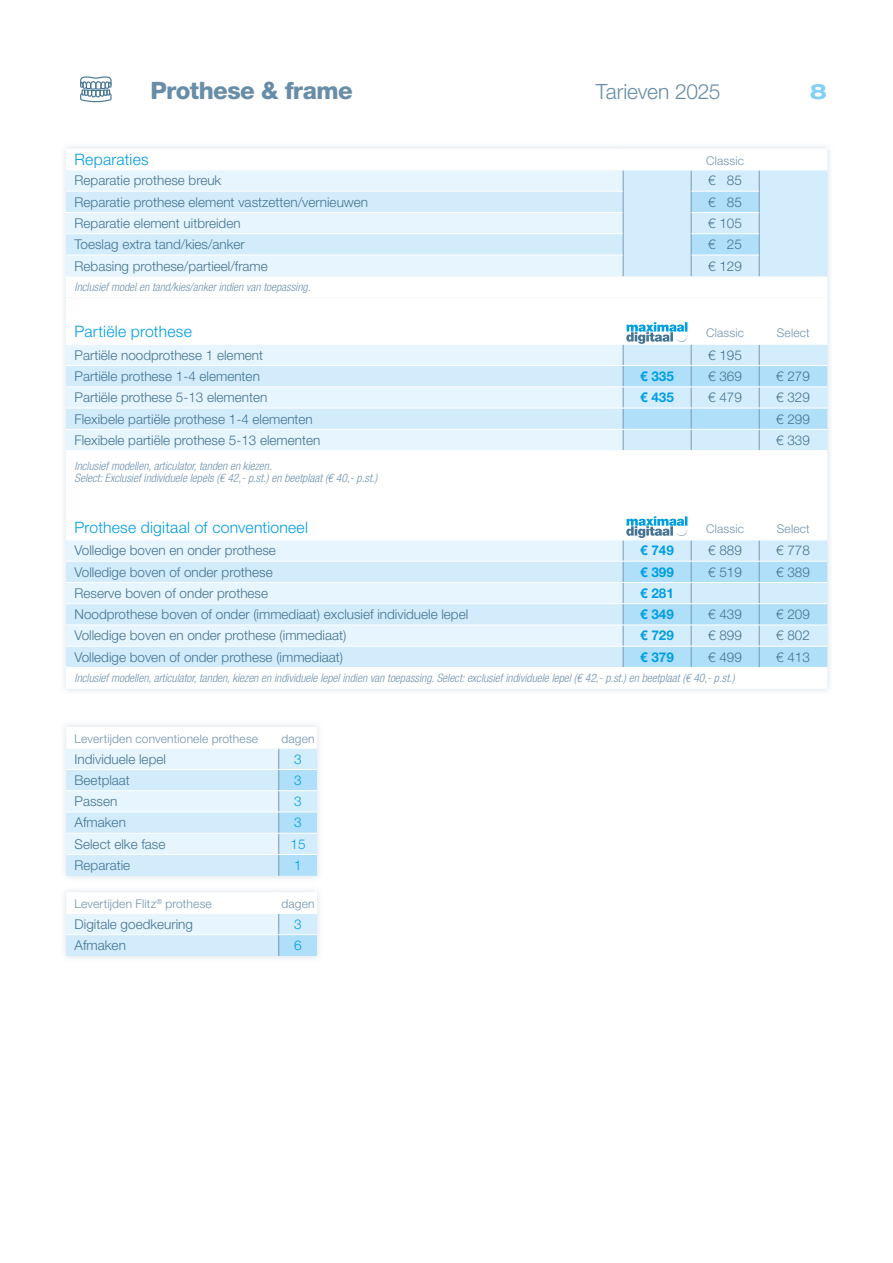
<style>
.page{position:relative;width:893px;height:1263px;background:#fff}
.page>*{position:absolute;margin:0;border:0;box-sizing:border-box;transform-origin:0 0}
.t1{font:800 24px "Helvetica Neue LT Std";letter-spacing:-.025em;color:#688da8}
.t2{font:300 21px "Helvetica Neue LT Std";letter-spacing:-.01em;color:#688da8}
.t3{font:700 expanded 21px "Helvetica Neue LT Std";color:#82d0f5}
.t4{font:300 15.75px "Helvetica Neue LT Std";letter-spacing:.015em;color:#009ee3}
.t5{font:300 13.5px "Helvetica Neue LT Std";color:#457492}
.t6{font:700 13.5px "Helvetica Neue LT Std";color:#009ee3}
.t7{font:300 13.5px "Helvetica Neue LT Std";color:#009ee3}
.t8{font:300 12px "Helvetica Neue LT Std";letter-spacing:.015em;color:#7193ae}
.t9{font:italic 300 condensed 11.7px/12px "Helvetica Neue LT Std";color:#7193ae}
</style>
<div class="page">
<div style="left:66px;top:171px;width:557px;height:20px;background:#e6f5fe"></div>
<div style="left:624px;top:171px;width:203px;height:20px;background:#d4edfc"></div>
<svg style="left:66px;top:192px;width:557px;height:85px;background:#dcf0fc"></svg>
<svg style="left:623px;top:191px;width:204px;height:86px;background:#ceeafb"></svg>
<svg style="left:66px;top:345px;width:761px;height:322px"></svg>
<hr style="left:691px;top:191px;width:68px;height:1px;background:#fff">
<hr style="left:66px;top:212px;width:557px;height:1px;background:#fff">
<hr style="left:691px;top:212px;width:68px;height:1px;background:#fff">
<hr style="left:66px;top:233px;width:557px;height:1px;background:#fff">
<hr style="left:66px;top:255px;width:557px;height:1px;background:#fff">
<hr style="left:691px;top:255px;width:68px;height:1px;background:#fff">
<hr style="left:66px;top:365px;width:557px;height:1px;background:#fff">
<hr style="left:691px;top:365px;width:68px;height:1px;background:#fff">
<hr style="left:759px;top:365px;width:68px;height:1px;background:#fff">
<hr style="left:66px;top:386px;width:557px;height:1px;background:#fff">
<hr style="left:691px;top:386px;width:68px;height:1px;background:#fff">
<hr style="left:759px;top:386px;width:68px;height:1px;background:#fff">
<hr style="left:66px;top:408px;width:557px;height:1px;background:#fff">
<hr style="left:691px;top:408px;width:68px;height:1px;background:#fff">
<hr style="left:759px;top:408px;width:68px;height:1px;background:#fff">
<hr style="left:66px;top:429px;width:557px;height:1px;background:#fff">
<hr style="left:691px;top:429px;width:68px;height:1px;background:#fff">
<hr style="left:759px;top:429px;width:68px;height:1px;background:#fff">
<hr style="left:66px;top:561px;width:557px;height:1px;background:#fff">
<hr style="left:66px;top:582px;width:557px;height:1px;background:#fff">
<hr style="left:66px;top:625px;width:557px;height:1px;background:#fff">
<hr style="left:691px;top:625px;width:68px;height:1px;background:#fff">
<hr style="left:759px;top:625px;width:68px;height:1px;background:#fff">
<hr style="left:691px;top:233px;width:68px;height:1px;background:#fff">
<hr style="left:691px;top:514px;width:68px;height:1px;background:#fff">
<hr style="left:759px;top:514px;width:68px;height:1px;background:#fff">
<hr style="left:691px;top:561px;width:68px;height:1px;background:#fff">
<hr style="left:759px;top:561px;width:68px;height:1px;background:#fff">
<hr style="left:691px;top:582px;width:68px;height:1px;background:#fff">
<hr style="left:759px;top:582px;width:68px;height:1px;background:#fff">
<svg style="left:623px;top:170px;width:1px;height:106px"></svg>
<svg style="left:691px;top:170px;width:1px;height:106px"></svg>
<hr style="left:66px;top:539px;width:557px;height:1px;background:#fff">
<svg style="left:759px;top:170px;width:1px;height:106px"></svg>
<svg style="left:759px;top:515px;width:1px;height:152px"></svg>
<svg style="left:759px;top:344px;width:1px;height:106px"></svg>
<hr style="left:66px;top:514px;width:557px;height:1px;background:#fff">
<hr style="left:66px;top:603px;width:557px;height:1px;background:#fff">
<hr style="left:691px;top:603px;width:68px;height:1px;background:#fff">
<hr style="left:759px;top:603px;width:68px;height:1px;background:#fff">
<hr style="left:66px;top:646px;width:557px;height:1px;background:#fff">
<hr style="left:691px;top:646px;width:68px;height:1px;background:#fff">
<hr style="left:759px;top:646px;width:68px;height:1px;background:#fff">
<hr style="left:759px;top:539px;width:68px;height:1px;background:#fff">
<hr style="left:66px;top:450px;width:557px;height:1px;background:#fff">
<hr style="left:623px;top:450px;width:68px;height:1px;background:#fff">
<hr style="left:691px;top:450px;width:68px;height:1px;background:#fff">
<hr style="left:759px;top:450px;width:68px;height:1px;background:#fff">
<hr style="left:66px;top:493px;width:557px;height:1px;background:#fff">
<hr style="left:623px;top:493px;width:68px;height:1px;background:#fff">
<hr style="left:691px;top:493px;width:68px;height:1px;background:#fff">
<hr style="left:759px;top:493px;width:68px;height:1px;background:#fff">
<hr style="left:623px;top:514px;width:68px;height:1px;background:#fff">
<hr style="left:691px;top:539px;width:68px;height:1px;background:#fff">
<svg style="left:623px;top:322px;width:69px;height:128px;background:#c1e2f5"></svg>
<svg style="left:623px;top:515px;width:69px;height:152px;background:#c0e2f6"></svg>
<div style="left:59px;top:719px;width:265px;height:164px;background:#457492;opacity:.2"></div>
<svg style="left:66px;top:748px;width:251px;height:128px;background:#d9effc"></svg>
<hr style="left:279px;top:748px;width:38px;height:1px;background:#fff">
<div style="left:59px;top:885px;width:265px;height:78px;background:#457492;opacity:.2"></div>
<svg style="left:66px;top:914px;width:251px;height:42px;background:#d8eefc"></svg>
<hr style="left:279px;top:913px;width:38px;height:1px;background:#fff">
<svg style="left:80px;top:76px;width:32px;height:26px"></svg>
<h1 class="t1" style="left:150px;top:76px;width:204px">Prothese &amp; frame</h1>
<h2 class="t2" style="left:596px;top:79px;width:126px">Tarieven 2025</h2>
<h2 class="t3" style="left:810px;top:78px;width:19px">8</h2>
<p class="t4" style="left:75px;top:150px;width:76px">Reparaties</p>
<p class="t8" style="left:706px;top:153px;width:40px">Classic</p>
<p class="t5" style="left:75px;top:172px;width:148px">Reparatie prothese breuk</p>
<p class="t5" style="left:708px;top:172px;width:35px">€ 85</p>
<p class="t5" style="left:75px;top:194px;width:295px">Reparatie prothese element vastzetten/vernieuwen</p>
<p class="t5" style="left:708px;top:194px;width:35px">€ 85</p>
<p class="t5" style="left:75px;top:215px;width:168px">Reparatie element uitbreiden</p>
<p class="t5" style="left:708px;top:215px;width:35px">€ 105</p>
<p class="t5" style="left:75px;top:236px;width:172px">Toeslag extra tand/kies/anker</p>
<p class="t5" style="left:708px;top:236px;width:35px">€ 25</p>
<p class="t5" style="left:75px;top:258px;width:195px">Rebasing prothese/partieel/frame</p>
<p class="t5" style="left:708px;top:258px;width:35px">€ 129</p>
<p class="t9" style="left:75px;top:281px;width:237px">Inclusief model en tand/kies/anker indien van toepassing.</p>
<p class="t4" style="left:75px;top:322px;width:119px">Partiële prothese</p>
<p class="t8" style="left:706px;top:326px;width:40px">Classic</p>
<p class="t8" style="left:777px;top:326px;width:35px">Select</p>
<p class="t5" style="left:75px;top:347px;width:190px">Partiële noodprothese 1 element</p>
<p class="t5" style="left:708px;top:347px;width:35px">€ 195</p>
<p class="t5" style="left:75px;top:368px;width:187px">Partiële prothese 1-4 elementen</p>
<p class="t6" style="left:640px;top:368px;width:35px">€ 335</p>
<p class="t5" style="left:708px;top:368px;width:35px">€ 369</p>
<p class="t5" style="left:776px;top:368px;width:35px">€ 279</p>
<p class="t5" style="left:75px;top:389px;width:194px">Partiële prothese 5-13 elementen</p>
<p class="t6" style="left:640px;top:389px;width:35px">€ 435</p>
<p class="t5" style="left:708px;top:389px;width:35px">€ 479</p>
<p class="t5" style="left:776px;top:389px;width:35px">€ 329</p>
<p class="t5" style="left:75px;top:410px;width:240px">Flexibele partiële prothese 1-4 elementen</p>
<p class="t5" style="left:776px;top:410px;width:35px">€ 299</p>
<p class="t5" style="left:75px;top:432px;width:247px">Flexibele partiële prothese 5-13 elementen</p>
<p class="t5" style="left:776px;top:432px;width:35px">€ 339</p>
<p class="t9" style="left:75px;top:460px;width:304px">Inclusief modellen, articulator, tanden en kiezen.<br>Select: Exclusief individuele lepels (€ 42,- p.st.) en beetplaat (€ 40,- p.st.)</p>
<p class="t4" style="left:75px;top:517px;width:235px">Prothese digitaal of conventioneel</p>
<p class="t8" style="left:706px;top:521px;width:40px">Classic</p>
<p class="t8" style="left:777px;top:521px;width:35px">Select</p>
<p class="t5" style="left:75px;top:542px;width:203px">Volledige boven en onder prothese</p>
<p class="t6" style="left:640px;top:542px;width:35px">€ 749</p>
<p class="t5" style="left:708px;top:542px;width:35px">€ 889</p>
<p class="t5" style="left:776px;top:542px;width:35px">€ 778</p>
<p class="t5" style="left:75px;top:564px;width:200px">Volledige boven of onder prothese</p>
<p class="t6" style="left:640px;top:563px;width:35px">€ 399</p>
<p class="t5" style="left:708px;top:564px;width:35px">€ 519</p>
<p class="t5" style="left:776px;top:564px;width:35px">€ 389</p>
<p class="t5" style="left:75px;top:585px;width:195px">Reserve boven of onder prothese</p>
<p class="t6" style="left:640px;top:585px;width:35px">€ 281</p>
<p class="t5" style="left:75px;top:606px;width:395px">Noodprothese boven of onder (immediaat) exclusief individuele lepel</p>
<p class="t6" style="left:640px;top:606px;width:35px">€ 349</p>
<p class="t5" style="left:708px;top:606px;width:35px">€ 439</p>
<p class="t5" style="left:776px;top:606px;width:35px">€ 209</p>
<p class="t5" style="left:75px;top:627px;width:273px">Volledige boven en onder prothese (immediaat)</p>
<p class="t6" style="left:640px;top:627px;width:35px">€ 729</p>
<p class="t5" style="left:708px;top:627px;width:35px">€ 899</p>
<p class="t5" style="left:776px;top:627px;width:35px">€ 802</p>
<p class="t5" style="left:75px;top:649px;width:270px">Volledige boven of onder prothese (immediaat)</p>
<p class="t6" style="left:640px;top:648px;width:35px">€ 379</p>
<p class="t5" style="left:708px;top:649px;width:35px">€ 499</p>
<p class="t5" style="left:776px;top:649px;width:35px">€ 413</p>
<p class="t9" style="left:75px;top:673px;width:661px">Inclusief modellen, articulator, tanden, kiezen en individuele lepel indien van toepassing. Select: exclusief individuele lepel (€ 42,- p.st.) en beetplaat (€ 40,- p.st.)</p>
<p class="t8" style="left:75px;top:731px;width:185px">Levertijden conventionele prothese</p>
<p class="t8" style="left:281px;top:731px;width:35px">dagen</p>
<p class="t5" style="left:75px;top:750px;width:93px">Individuele lepel</p>
<p class="t7" style="left:294px;top:750px;width:9px">3</p>
<p class="t5" style="left:75px;top:772px;width:57px">Beetplaat</p>
<p class="t7" style="left:294px;top:772px;width:9px">3</p>
<p class="t5" style="left:75px;top:793px;width:44px">Passen</p>
<p class="t7" style="left:294px;top:793px;width:9px">3</p>
<p class="t5" style="left:75px;top:814px;width:53px">Afmaken</p>
<p class="t7" style="left:294px;top:814px;width:9px">3</p>
<p class="t5" style="left:75px;top:836px;width:92px">Select elke fase</p>
<p class="t7" style="left:290px;top:836px;width:17px">15</p>
<p class="t5" style="left:75px;top:857px;width:57px">Reparatie</p>
<p class="t7" style="left:294px;top:857px;width:9px">1</p>
<p class="t8" style="left:75px;top:897px;width:139px">Levertijden Flitz<sup>®</sup> prothese</p>
<p class="t8" style="left:281px;top:897px;width:35px">dagen</p>
<p class="t5" style="left:75px;top:916px;width:120px">Digitale goedkeuring</p>
<p class="t7" style="left:294px;top:916px;width:9px">3</p>
<p class="t5" style="left:75px;top:937px;width:53px">Afmaken</p>
<p class="t7" style="left:294px;top:937px;width:9px">6</p>
</div>
